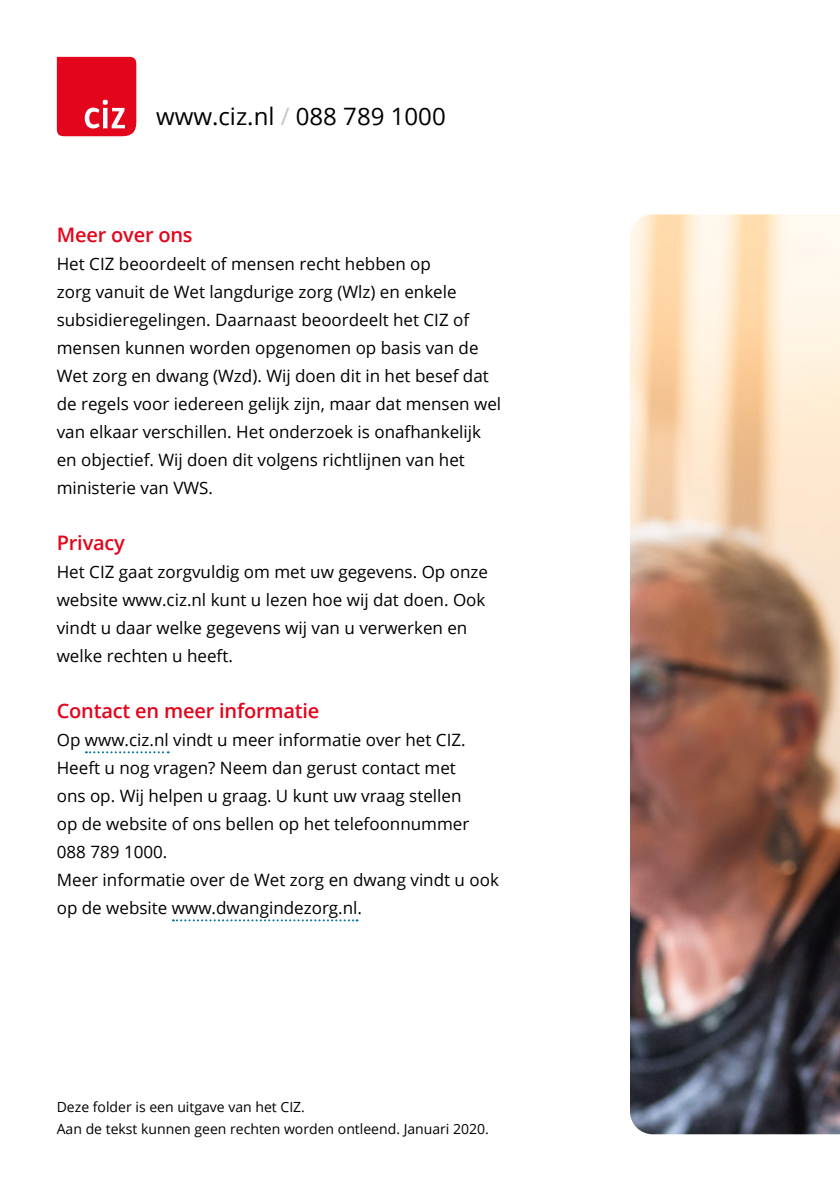
<style>
.page{position:relative;width:840px;height:1191px;background:#fff}
.page>*{position:absolute;margin:0;border:0;box-sizing:border-box;transform-origin:0 0}
.URL{font:24px "Open Sans";color:#000}
.Alinea_Header_01{font:600 20px "Open Sans";letter-spacing:-.01em;color:#e3051b}
.Body_01{font:17px/28px "Open Sans";color:#000}
.Colophon{font:14px "Open Sans";color:#000}
.s1{color:#c6c6c6}
</style>
<div class="page">
<svg style="left:86px;top:751px;width:83px;height:2px"></svg>
<svg style="left:173px;top:919px;width:184px;height:2px"></svg>
<img style="left:630px;top:214px;width:209px;height:920px">
<svg style="left:56px;top:56px;width:81px;height:81px"></svg>
<p class="URL" style="left:156px;top:100px;width:291px">www.ciz.nl <span class="s1">/</span> 088 789 1000</p>
<h3 class="Alinea_Header_01" style="left:57px;top:221px;width:137px">Meer over ons</h3>
<p class="Body_01" style="left:57px;top:249px;width:446px">Het CIZ beoordeelt of mensen recht hebben op<br>zorg vanuit de Wet langdurige zorg (Wlz) en enkele subsidieregelingen. Daarnaast beoordeelt het CIZ of mensen kunnen worden opgenomen op basis van de Wet zorg en dwang (Wzd). Wij doen dit in het besef dat de regels voor iedereen gelijk zijn, maar dat mensen wel van elkaar verschillen. Het onderzoek is onafhankelijk en objectief. Wij doen dit volgens richtlijnen van het ministerie van VWS.</p>
<h3 class="Alinea_Header_01" style="left:57px;top:529px;width:70px">Privacy</h3>
<p class="Body_01" style="left:57px;top:557px;width:432px">Het CIZ gaat zorgvuldig om met uw gegevens. Op onze website www.ciz.nl kunt u lezen hoe wij dat doen. Ook vindt u daar welke gegevens wij van u verwerken en welke rechten u heeft.</p>
<h3 class="Alinea_Header_01" style="left:57px;top:697px;width:264px">Contact en meer informatie</h3>
<p class="Body_01" style="left:57px;top:725px;width:410px">Op www.ciz.nl vindt u meer informatie over het CIZ.</p>
<p class="Body_01" style="left:57px;top:753px;width:414px">Heeft u nog vragen? Neem dan gerust contact met ons op. Wij helpen u graag. U kunt uw vraag stellen op de website of ons bellen op het telefoonnummer 088 789 1000.</p>
<p class="Body_01" style="left:57px;top:865px;width:443px">Meer informatie over de Wet zorg en dwang vindt u ook op de website www.dwangindezorg.nl.</p>
<p class="Colophon" style="left:57px;top:1097px;width:250px">Deze folder is een uitgave van het CIZ.</p>
<p class="Colophon" style="left:57px;top:1119px;width:433px">Aan de tekst kunnen geen rechten worden ontleend. Januari 2020.</p>
</div>
